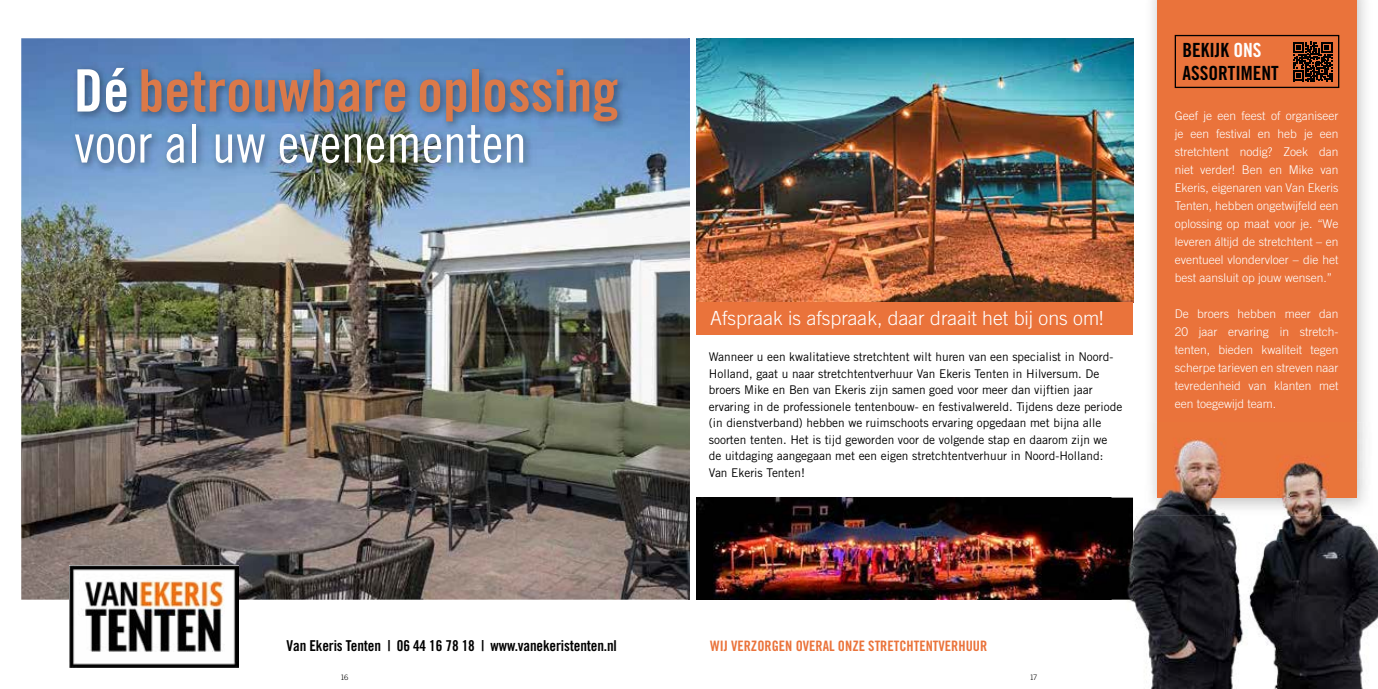
<style>
.page{position:relative;width:1378px;height:689px;background:#fff}
.page>*{position:absolute;margin:0;border:0;box-sizing:border-box;transform-origin:0 0}
.t1{font:58.5px "Trade Gothic LT Std Bd Cn 20";color:#db7949}
.t2{font:54px "Trade Gothic LT Std Cn 18";color:#fff}
.t3{font:300 19.5px "Trade Gothic LT Std";color:#fff}
.t4{font:19.5px/23.4px "Trade Gothic LT Std Bd Cn 20";color:#000}
.t5{font:15px "Trade Gothic LT Std Bd Cn 20";letter-spacing:-.01em;color:#000}
.t6{font:14.4px "Trade Gothic LT Std Bd Cn 20";color:#ea733b}
.t7{font:12px/16.5px "Trade Gothic LT Std";color:#000}
.t8{font:300 12px/18px "Trade Gothic LT Std";color:#fff;text-align:justify}
.t9{font:300 7.5px "Trade Gothic LT Std";color:#000}
.s1{color:#fff}
</style>
<div class="page">
<img style="left:21px;top:38px;width:668px;height:562px">
<img style="left:69px;top:566px;width:170px;height:102px">
<img style="left:70px;top:63px;width:557px;height:110px">
<img style="left:689px;top:38px;width:1px;height:562px">
<img style="left:1152px;top:0;width:213px;height:422px">
<div style="left:1157px;top:0;width:199px;height:497px;background:#ea733b"></div>
<img style="left:696px;top:497px;width:415px;height:103px">
<img style="left:696px;top:38px;width:437px;height:264px">
<img style="left:1111px;top:422px;width:267px;height:267px">
<img style="left:1157px;top:422px;width:199px;height:75px">
<div style="left:696px;top:302px;width:437px;height:33px;background:#ea733b"></div>
<svg style="left:1293px;top:42px;width:39px;height:39px"></svg>
<div style="left:1174px;top:35px;width:165px;height:53px;border:1px solid #000"></div>
<h1 class="t1" style="left:74px;top:55px;width:546px"><span class="s1">Dé</span> betrouwbare oplossing</h1>
<h2 class="t2" style="left:74px;top:111px;width:454px">voor al uw evenementen</h2>
<h3 class="t3" style="left:710px;top:306px;width:395px">Afspraak is afspraak, daar draait het bij ons om!</h3>
<p class="t7" style="left:709px;top:348px;width:415px">Wanneer u een kwalitatieve stretchtent wilt huren van een specialist in Noord-Holland, gaat u naar stretchtentverhuur Van Ekeris Tenten in Hilversum. De broers Mike en Ben van Ekeris zijn samen goed voor meer dan vijftien jaar ervaring in de professionele tentenbouw- en festivalwereld. Tijdens deze periode (in dienstverband) hebben we ruimschoots ervaring opgedaan met bijna alle soorten tenten. Het is tijd geworden voor de volgende stap en daarom zijn we de uitdaging aangegaan met een eigen stretchtentverhuur in Noord-Holland:<br>Van Ekeris Tenten!</p>
<h3 class="t4" style="left:1182px;top:38px;width:98px">BEKIJK <span class="s1">ONS<br></span>ASSORTIMENT</h3>
<p class="t8" style="left:1174px;top:106px;width:165px">Geef je een feest of organiseer je een festival en heb je een stretchtent nodig? Zoek dan niet verder! Ben en Mike van Ekeris, eigenaren van Van Ekeris Tenten, hebben ongetwijfeld een oplossing op maat voor je. “We leveren áltijd de stretchtent – en eventueel vlondervloer – die het best aansluit op jouw wensen.”</p>
<p class="t8" style="left:1174px;top:304px;width:165px">De broers hebben meer dan 20 jaar ervaring in stretch&shy;tenten, bieden kwaliteit tegen scherpe tarieven en streven naar tevredenheid van klanten met een toegewijd team.</p>
<p class="t5" style="left:287px;top:636px;width:332px">Van Ekeris Tenten | 06 44 16 78 18 | www.vanekeristenten.nl</p>
<p class="t6" style="left:710px;top:637px;width:278px">WIJ VERZORGEN OVERAL ONZE STRETCHTENTVERHUUR</p>
<p class="t9" style="left:341px;top:672px;width:9px">16</p>
<p class="t9" style="left:1029px;top:672px;width:9px">17</p>
</div>
